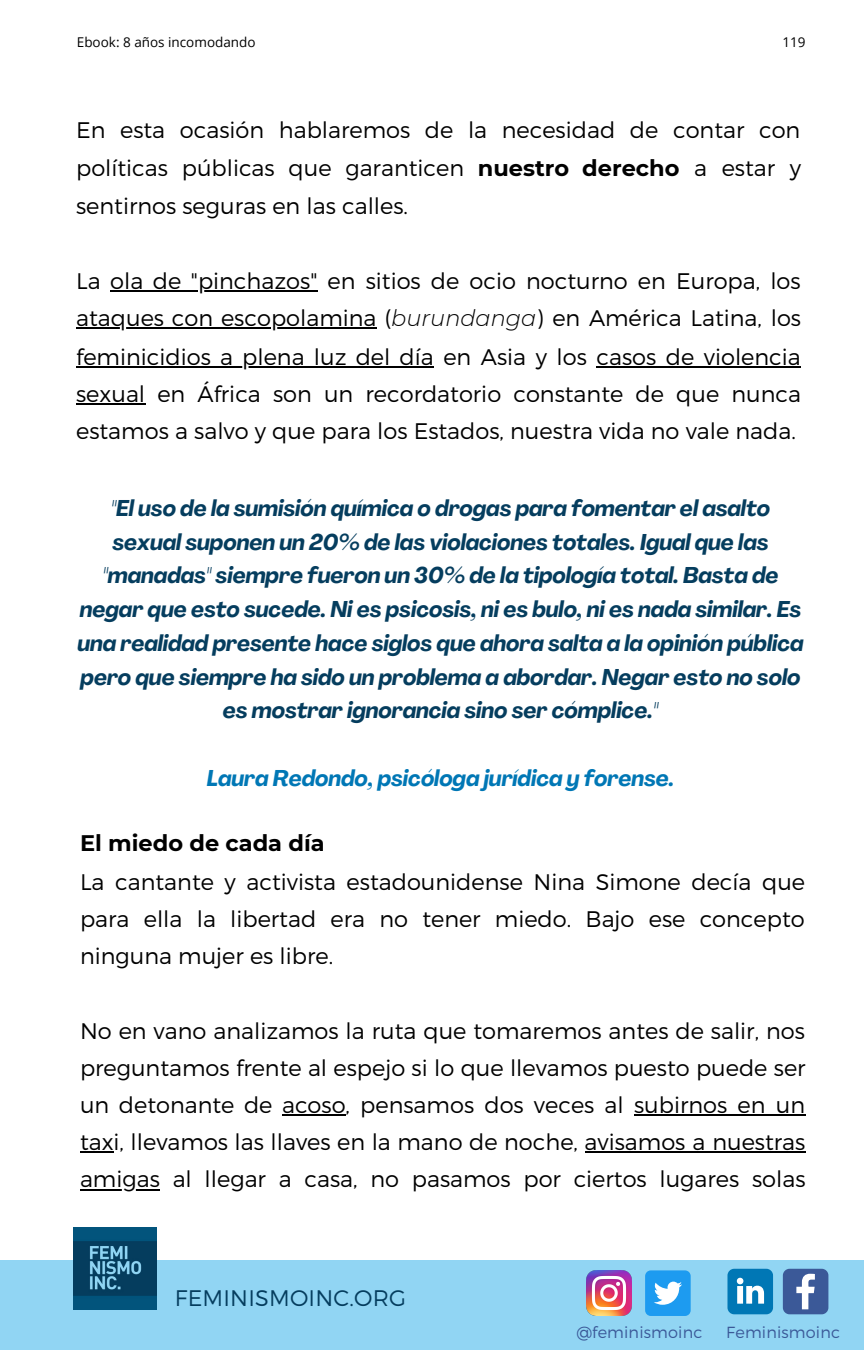
<style>
.page{position:relative;width:864px;height:1350px;background:#fff}
.page>*{position:absolute;margin:0;border:0;box-sizing:border-box;transform-origin:0 0}
.t1{font:300 22.5px/37.1px "Montserrat";color:#000;text-align:justify}
.t2{font:italic 700 22.5px/33.8px "Agrandir";color:#053d5e;text-align:center}
.t3{font:italic 700 22.5px "Agrandir";color:#0077b5}
.t4{font:300 22.5px "Montserrat";letter-spacing:.01em;color:#053d5e}
.t5{font:700 22.5px "Montserrat";color:#000}
.t6{font:300 15.97px "Montserrat";letter-spacing:.01em;color:#3b5998}
.t7{font:13.5px "Open Sans";color:#000}
.s1{font-weight:700}
.s2{font-style:italic}
</style>
<div class="page">
<div style="left:0;top:1260px;width:864px;height:90px;background:#91d5f3"></div>
<img style="left:73px;top:1227px;width:83px;height:83px">
<img style="left:586px;top:1270px;width:46px;height:46px">
<div style="left:645px;top:1270px;width:46px;height:46px;background:#1d9bf0;border-radius:6px"></div>
<svg style="left:654px;top:1282px;width:28px;height:23px"></svg>
<svg style="left:783px;top:1269px;width:45px;height:45px;background:#5c75aa"></svg>
<svg style="left:727px;top:1269px;width:46px;height:45px;background:#3091c3"></svg>
<hr style="left:110px;top:290px;width:207px;height:2px;background:#000">
<hr style="left:76px;top:327px;width:301px;height:2px;background:#000">
<hr style="left:76px;top:366px;width:358px;height:2px;background:#000">
<hr style="left:597px;top:366px;width:204px;height:2px;background:#000">
<hr style="left:76px;top:403px;width:69px;height:2px;background:#000">
<hr style="left:282px;top:1115px;width:64px;height:1px;background:#000">
<hr style="left:634px;top:1115px;width:171px;height:1px;background:#000">
<hr style="left:80px;top:1152px;width:34px;height:1px;background:#000">
<hr style="left:585px;top:1152px;width:220px;height:1px;background:#000">
<hr style="left:80px;top:1189px;width:80px;height:1px;background:#000">
<p class="t7" style="left:77px;top:33px;width:180px">Ebook: 8 años incomodando</p>
<p class="t7" style="left:782px;top:33px;width:25px">119</p>
<p class="t1" style="left:76px;top:110px;width:726px;line-height:38px">En esta ocasión hablaremos de la necesidad de contar con políticas públicas que garanticen <span class="s1">nuestro derecho</span> a estar y sentirnos seguras en las calles.</p>
<p class="t1" style="left:76px;top:261px;width:726px">La ola de "pinchazos" en sitios de ocio nocturno en Europa, los ataques con escopolamina (<span class="s2">burundanga</span>) en América Latina, los feminicidios a plena luz del día en Asia y los casos de violencia sexual en África son un recordatorio constante de que nunca estamos a salvo y que para los Estados, nuestra vida no vale nada.</p>
<p class="t2" style="left:77px;top:493px;width:728px">"El uso de la sumisión química o drogas para fomentar el asalto sexual suponen un 20% de las violaciones totales. Igual que las "manadas" siempre fueron un 30% de la tipología total. Basta de negar que esto sucede. Ni es psicosis, ni es bulo, ni es nada similar. Es una realidad presente hace siglos que ahora salta a la opinión pública pero que siempre ha sido un problema a abordar. Negar esto no solo es mostrar ignorancia sino ser cómplice."</p>
<p class="t3" style="left:207px;top:769px;width:469px">Laura Redondo, psicóloga jurídica y forense.</p>
<p class="t5" style="left:80px;top:829px;width:246px">El miedo de cada día</p>
<p class="t1" style="left:80px;top:862px;width:727px">La cantante y activista estadounidense Nina Simone decía que para ella la libertad era no tener miedo. Bajo ese concepto ninguna mujer es libre.</p>
<p class="t1" style="left:80px;top:1011px;width:727px">No en vano analizamos la ruta que tomaremos antes de salir, nos preguntamos frente al espejo si lo que llevamos puesto puede ser un detonante de acoso, pensamos dos veces al subirnos en un taxi, llevamos las llaves en la mano de noche, avisamos a nuestras amigas al llegar a casa, no pasamos por ciertos lugares solas</p>
<p class="t4" style="left:175px;top:1283px;width:233px">FEMINISMOINC.ORG</p>
<p class="t6" style="left:576px;top:1322px;width:128px">@feminismoinc</p>
<p class="t6" style="left:726px;top:1322px;width:115px">Feminismoinc</p>
</div>
